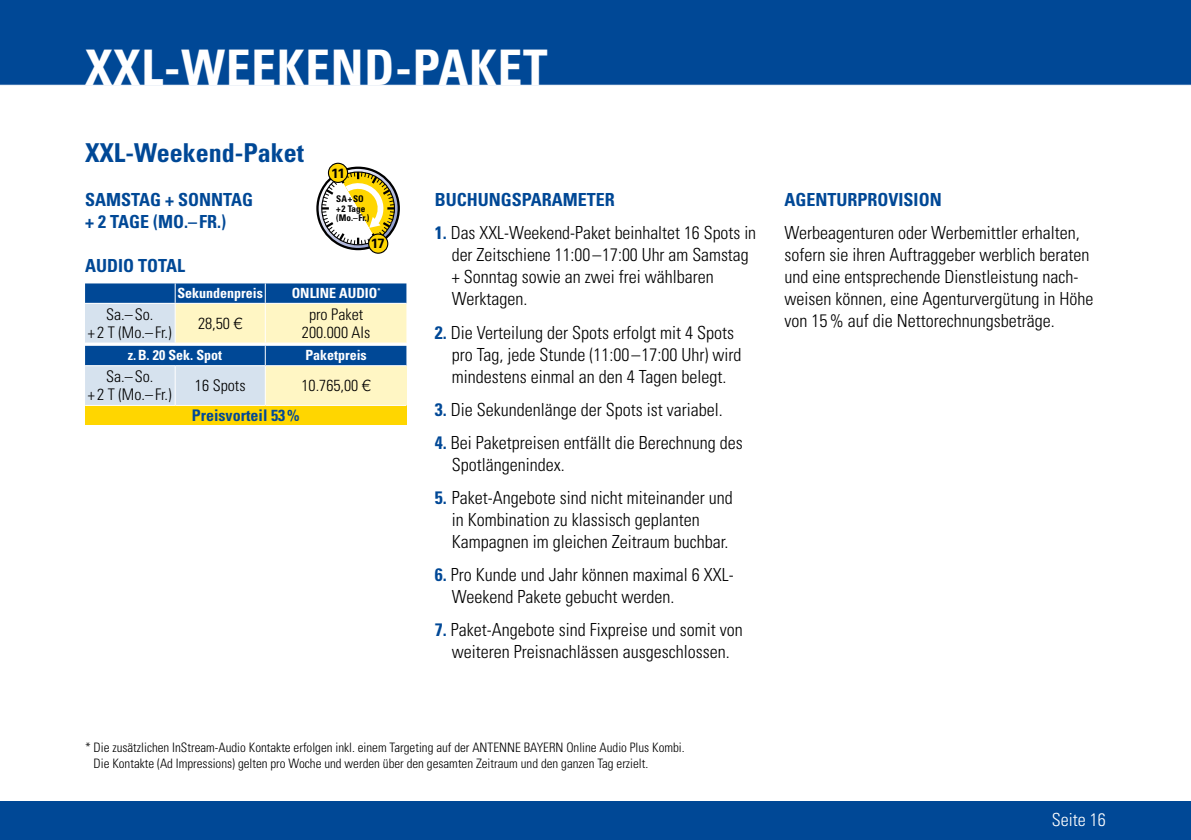
<style>
.page{position:relative;width:1191px;height:840px;background:#fff}
.page>*{position:absolute;margin:0;border:0;box-sizing:border-box;transform-origin:0 0}
.t1{font:700 condensed 49px "Univers";letter-spacing:.02em;color:#fff}
.t2{font:700 condensed 26px "Univers";color:#004896}
.t3{font:300 condensed 18px/22px "Univers";color:#000}
.t4{font:700 condensed 18px/22px "Univers";color:#004896}
.t5{font:300 condensed 18px "Univers";color:#fff}
.t6{font:300 condensed 16px/18px "Univers";color:#000;text-align:center}
.t7{font:700 condensed 16px "Univers";color:#004896}
.t8{font:700 condensed 14px "Univers";color:#fff}
.t9{font:700 13.4px "Univers";color:#000}
.t10{font:300 condensed 13px/16px "Univers";color:#000}
.t11{font:700 condensed 9.2px/9.8px "Univers";color:#000}
.s1{font-family:"Helvetica Neue LT Std";font-stretch:normal}
.s2{font-weight:700;color:#004896}
</style>
<div class="page">
<div style="left:0;top:0;width:1191px;height:86px;background:#004896"></div>
<div style="left:0;top:800px;width:1191px;height:39px;background:#004896"></div>
<div style="left:316px;top:166px;width:84px;height:84px;border:2px solid #000;border-radius:50%"></div>
<svg style="left:322px;top:167px;width:77px;height:80px"></svg>
<div style="left:328px;top:163px;width:19px;height:19px;background:#ffd600;border-radius:50%"></div>
<div style="left:328px;top:163px;width:20px;height:20px;border:1px solid #000;border-radius:50%"></div>
<div style="left:369px;top:234px;width:19px;height:19px;background:#ffd600;border-radius:50%"></div>
<div style="left:368px;top:233px;width:20px;height:20px;border:1px solid #000;border-radius:50%"></div>
<div style="left:85px;top:405px;width:321px;height:20px;background:#ffd600"></div>
<svg style="left:85px;top:283px;width:321px;height:121px;background:#a3b9c3"></svg>
<hr style="left:175px;top:365px;width:90px;height:1px;background:#fff">
<hr style="left:265px;top:365px;width:141px;height:1px;background:#fff">
<h1 class="t1" style="left:85px;top:38px;width:464px">XXL-WEEKEND-PAKET</h1>
<h2 class="t2" style="left:85px;top:137px;width:220px">XXL-Weekend-Paket</h2>
<p class="t4" style="left:85px;top:189px;width:169px">SAMSTAG + SONNTAG + 2 TAGE (MO.–FR.)</p>
<p class="t4" style="left:85px;top:255px;width:101px">AUDIO TOTAL</p>
<p class="t9" style="left:331px;top:165px;width:15px">11</p>
<p class="t11" style="left:336px;top:193px;width:35px">SA+SO +2 Tage (Mo.–Fr.)</p>
<p class="t9" style="left:371px;top:235px;width:16px">17</p>
<p class="t8" style="left:177px;top:284px;width:87px">Sekundenpreis</p>
<p class="t8" style="left:292px;top:284px;width:90px">ONLINE AUDIO<sup>*</sup></p>
<p class="t6" style="left:88px;top:305px;width:85px">Sa.– So.<br>+ 2 T (Mo.–Fr.)</p>
<p class="t6" style="left:198px;top:314px;width:46px">28,50 <span class="s1">€</span></p>
<p class="t6" style="left:302px;top:305px;width:70px">pro Paket<br>200.000 AIs</p>
<p class="t8" style="left:128px;top:347px;width:96px">z.B. 20 Sek. Spot</p>
<p class="t8" style="left:305px;top:347px;width:63px">Paketpreis</p>
<p class="t6" style="left:88px;top:367px;width:85px">Sa.– So.<br>+ 2 T (Mo.–Fr.)</p>
<p class="t6" style="left:195px;top:376px;width:52px">16 Spots</p>
<p class="t6" style="left:301px;top:376px;width:71px">10.765,00 <span class="s1">€</span></p>
<p class="t7" style="left:192px;top:405px;width:109px">Preisvorteil 53%</p>
<p class="t4" style="left:435px;top:189px;width:182px">BUCHUNGSPARAMETER</p>
<p class="t3" style="left:452px;top:222px;width:306px;text-indent:-17px"><span class="s2">1.</span> Das XXL-Weekend-Paket beinhaltet 16 Spots in der Zeitschiene 11:00–17:00 Uhr am Samstag + Sonntag sowie an zwei frei wählbaren Werktagen.</p>
<p class="t3" style="left:452px;top:321px;width:291px;text-indent:-17px"><span class="s2">2.</span> Die Verteilung der Spots erfolgt mit 4 Spots pro Tag, jede Stunde (11:00 –17:00 Uhr) wird mindestens einmal an den 4 Tagen belegt.</p>
<p class="t3" style="left:435px;top:398px;width:289px"><span class="s2">3.</span> Die Sekundenlänge der Spots ist variabel.</p>
<p class="t3" style="left:452px;top:431px;width:292px;text-indent:-17px"><span class="s2">4.</span> Bei Paketpreisen entfällt die Berechnung des<br>Spotlängenindex.</p>
<p class="t3" style="left:452px;top:486px;width:282px;text-indent:-17px"><span class="s2">5.</span> Paket-Angebote sind nicht miteinander und in Kombination zu klassisch geplanten<br>Kampagnen im gleichen Zeitraum buchbar.</p>
<p class="t3" style="left:452px;top:563px;width:283px;text-indent:-17px"><span class="s2">6.</span> Pro Kunde und Jahr können maximal 6 XXL-<br>Weekend Pakete gebucht werden.</p>
<p class="t3" style="left:435px;top:618px;width:309px;text-align:center"><span class="s2">7.</span> Paket-Angebote sind Fixpreise und somit von weiteren Preisnachlässen ausgeschlossen.</p>
<p class="t4" style="left:784px;top:189px;width:159px">AGENTURPROVISION</p>
<p class="t3" style="left:784px;top:222px;width:310px">Werbeagenturen oder Werbemittler erhalten, sofern sie ihren Auftraggeber werblich beraten und eine entsprechende Dienstleistung nach&shy;weisen können, eine Agenturvergütung in Höhe von 15% auf die Nettorechnungsbeträge.</p>
<p class="t10" style="left:94px;top:739px;width:592px;text-indent:-9px">* Die zusätzlichen InStream-Audio Kontakte erfolgen inkl. einem Targeting auf der ANTENNE BAYERN Online Audio Plus Kombi.<br>Die Kontakte (Ad Impressions) gelten pro Woche und werden über den gesamten Zeitraum und den ganzen Tag erzielt.</p>
<p class="t5" style="left:1052px;top:808px;width:55px">Seite 16</p>
</div>
